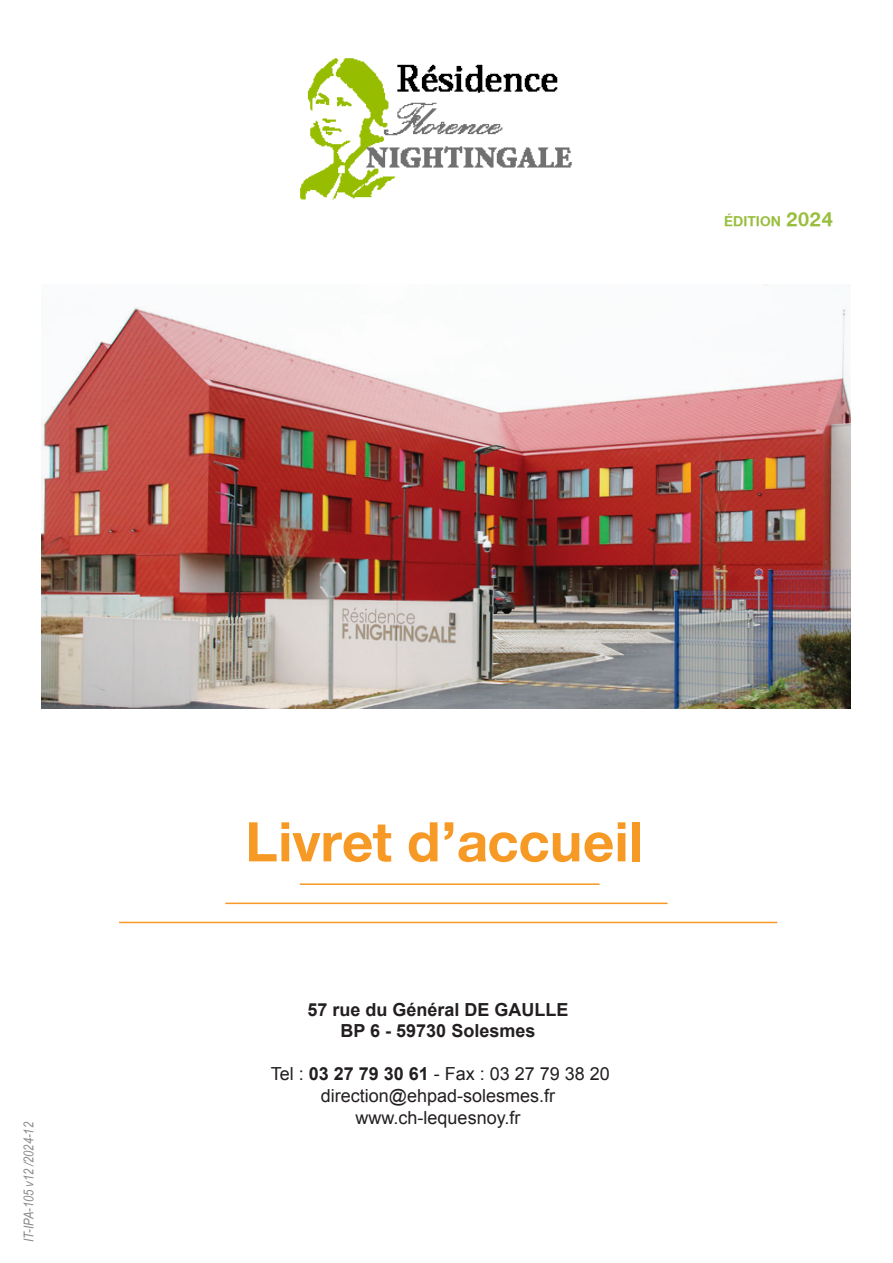
<style>
.page{position:relative;width:893px;height:1263px;background:#fff}
.page>*{position:absolute;margin:0;border:0;box-sizing:border-box;transform-origin:0 0}
.t1{font:58.5px "Nimbus Sans Novus T Bold";color:#f79925}
.t2{font:18px/21.6px "Arial";color:#231f20;text-align:center}
.t3{font:700 18px/21.6px "Arial";color:#231f20;text-align:center}
.t4{font:14.7px "Nimbus Sans Novus T Bold";color:#99be3e}
.t5{font:italic 13.5px "Arial Narrow";color:#878787}
.s1{font-size:21px}
.s2{font-weight:700}
</style>
<div class="page">
<hr style="left:300px;top:883px;width:300px;height:2px;background:#f79926">
<hr style="left:225px;top:902px;width:443px;height:2px;background:#f79926">
<hr style="left:119px;top:922px;width:658px;height:1px;background:#f79926">
<img style="left:300px;top:58px;width:272px;height:142px">
<img style="left:41px;top:307px;width:809px;height:401px">
<p class="t4" style="left:724px;top:212px;width:110px">édition <span class="s1">2024</span></p>
<p class="t5" style="left:21px;top:1242px;width:121px;rotate:-90deg">IT-IPA-105 v12 /2024-12</p>
<h1 class="t1" style="left:245px;top:807px;width:400px">Livret d’accueil</h1>
<p class="t3" style="left:307px;top:1000px;width:263px">57 rue du Général DE GAULLE<br>BP 6 - 59730 Solesmes</p>
<p class="t2" style="left:271px;top:1065px;width:341px">Tel : <span class="s2">03 27 79 30 61</span> - Fax : 03 27 79 38 20 direction@ehpad-solesmes.fr www.ch-lequesnoy.fr</p>
</div>
